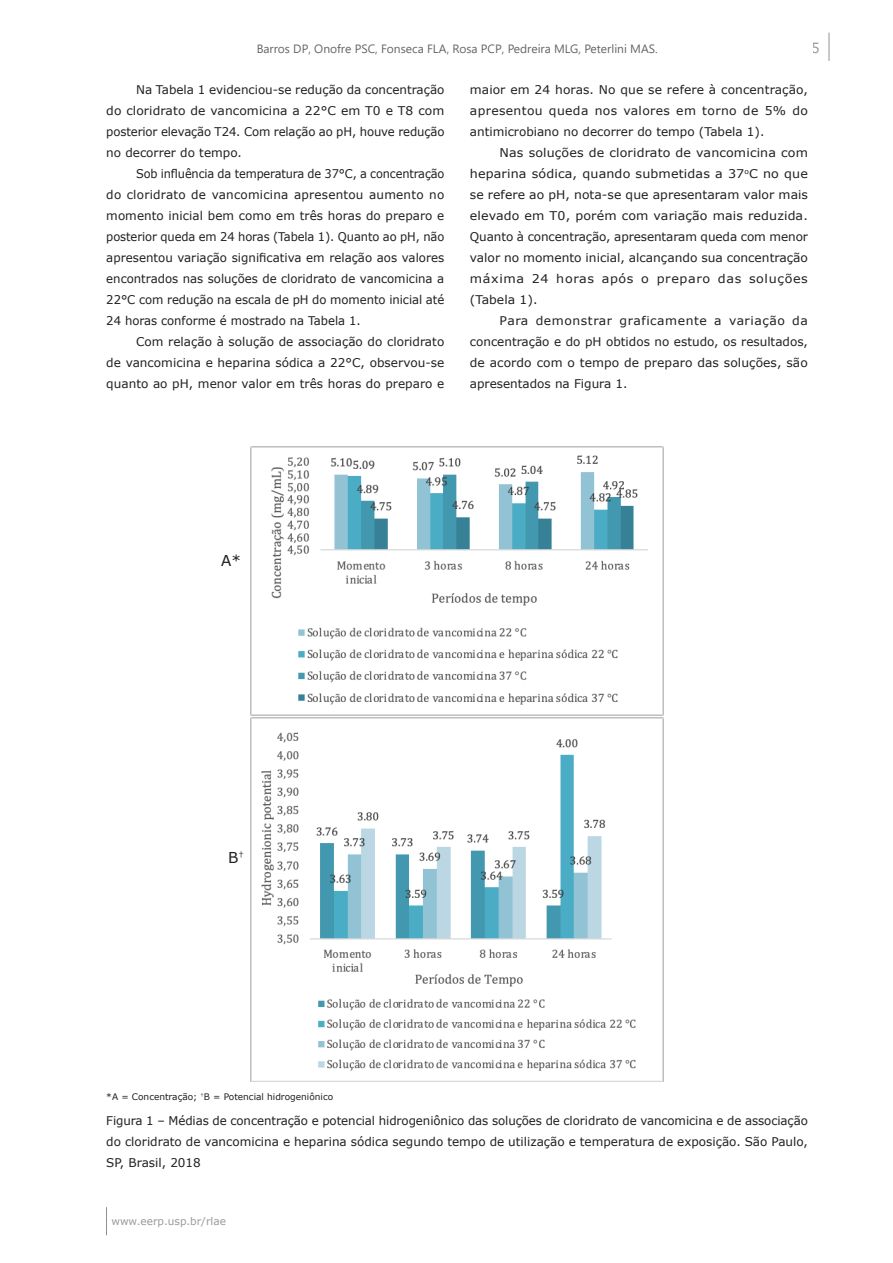
<style>
.page{position:relative;width:893px;height:1263px;background:#fff}
.page>*{position:absolute;margin:0;border:0;box-sizing:border-box;transform-origin:0 0}
.t1{font:15px "Verdana";color:#231f20}
.t2{font:13.5px "Geneva";color:#6c6d70}
.Texto{font:12px/21px "Verdana";color:#231f20;text-align:justify}
.Texto-2{font:12px/21px "Verdana";color:#231f20;text-align:justify;scale:.95 1}
.Texto-3{font:12px/21px "Verdana";color:#231f20;text-align:justify;scale:1.05 1}
.Título_de_figura{font:12px/21px "Verdana";color:#231f20;text-align:justify}
.t3{font:12px "Segoe UI";color:#231f20}
.t4{font:10.5px "Verdana";color:#6c6d70}
.Rodapé_Fig{font:9px "Verdana";color:#231f20}
</style>
<div class="page">
<svg style="left:106px;top:1207px;width:1px;height:28px"></svg>
<svg style="left:829px;top:33px;width:1px;height:28px"></svg>
<img style="left:251px;top:446px;width:412px;height:269px">
<img style="left:251px;top:718px;width:412px;height:364px">
<p class="t3" style="left:257px;top:38px;width:403px">Barros DP, Onofre PSC, Fonseca FLA, Rosa PCP, Pedreira MLG, Peterlini MAS.</p>
<p class="t2" style="left:812px;top:40px;width:11px">5</p>
<p class="Texto" style="left:106px;top:79px;width:340px;text-indent:30px">Na Tabela 1 evidenciou-se redução da concentração do cloridrato de vancomicina a 22°C em T0 e T8 com posterior elevação T24. Com relação ao pH, houve redução no decorrer do tempo.</p>
<p class="Texto-2" style="left:106px;top:163px;width:357px;text-indent:30px">Sob influência da temperatura de 37°C, a concentração do cloridrato de vancomicina apresentou aumento no momento inicial bem como em três horas do preparo e posterior queda em 24 horas (Tabela 1). Quanto ao pH, não apresentou variação significativa em relação aos valores encontrados nas soluções de cloridrato de vancomicina a 22°C com redução na escala de pH do momento inicial até 24 horas conforme é mostrado na Tabela 1.</p>
<p class="Texto" style="left:106px;top:331px;width:340px;text-indent:30px">Com relação à solução de associação do cloridrato de vancomicina e heparina sódica a 22°C, observou-se quanto ao pH, menor valor em três horas do preparo e</p>
<p class="Texto" style="left:470px;top:79px;width:340px">maior em 24 horas. No que se refere à concentração, apresentou queda nos valores em torno de 5% do antimicrobiano no decorrer do tempo (Tabela 1).</p>
<p class="Texto-3" style="left:470px;top:142px;width:324px;text-indent:30px">Nas soluções de cloridrato de vancomicina com heparina sódica, quando submetidas a 37<sup>o</sup>C no que se refere ao pH, nota-se que apresentaram valor mais elevado em T0, porém com variação mais reduzida.<br>Quanto à concentração, apresentaram queda com menor valor no momento inicial, alcançando sua concentração máxima 24 horas após o preparo das soluções (Tabela 1).</p>
<p class="Texto" style="left:470px;top:310px;width:340px;text-indent:30px">Para demonstrar graficamente a variação da concentração e do pH obtidos no estudo, os resultados, de acordo com o tempo de preparo das soluções, são apresentados na Figura 1.</p>
<p class="t1" style="left:221px;top:550px;width:21px">A*</p>
<p class="t1" style="left:228px;top:847px;width:17px">B<sup>†</sup></p>
<p class="Rodapé_Fig" style="left:106px;top:1090px;width:228px">*A = Concentração; <sup>†</sup>B = Potencial hidrogeniônico</p>
<p class="Título_de_figura" style="left:106px;top:1110px;width:703px">Figura 1 – Médias de concentração e potencial hidrogeniônico das soluções de cloridrato de vancomicina e de associação do cloridrato de vancomicina e heparina sódica segundo tempo de utilização e temperatura de exposição. São Paulo, SP, Brasil, 2018</p>
<p class="t4" style="left:111px;top:1214px;width:116px">www.eerp.usp.br/rlae</p>
</div>
